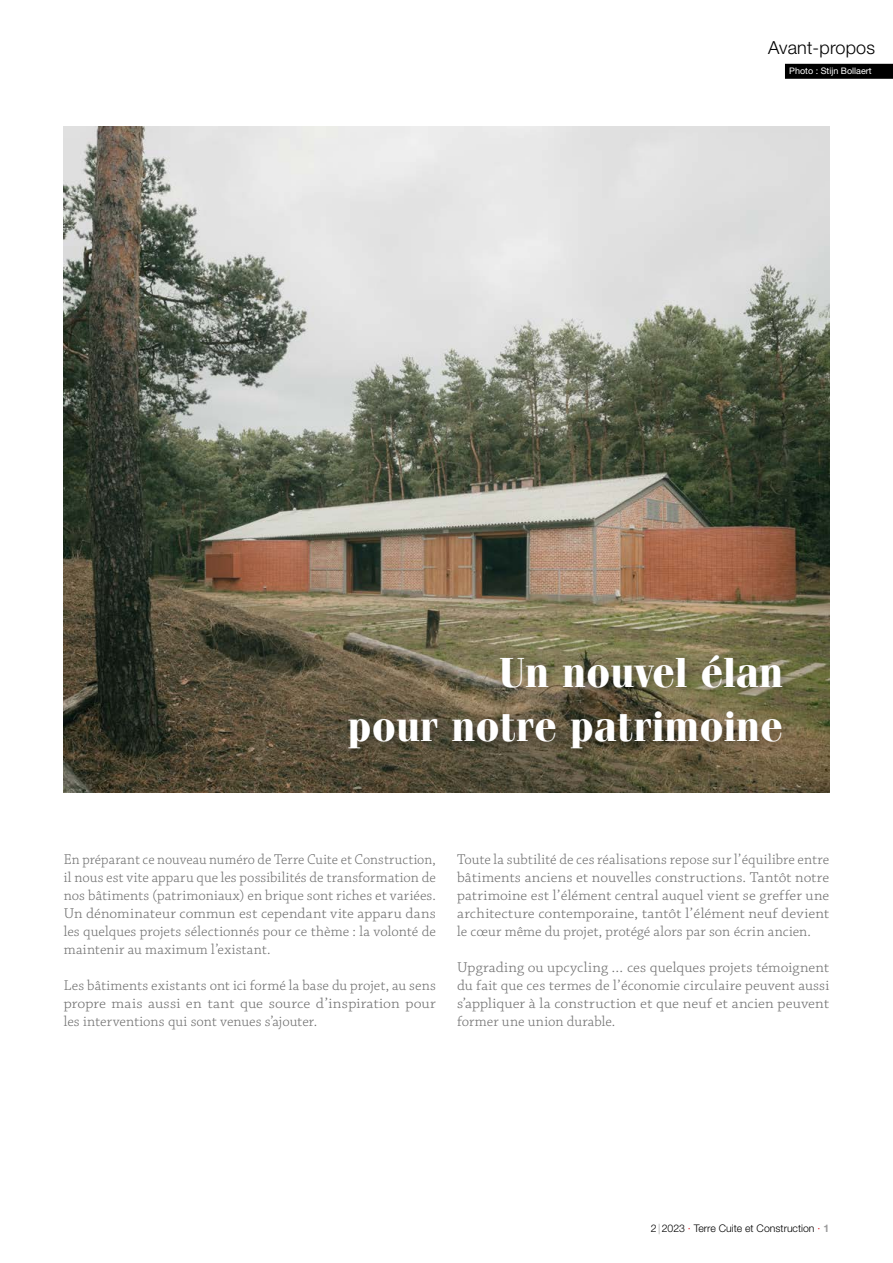
<style>
.page{position:relative;width:893px;height:1263px;background:#fff}
.page>*{position:absolute;margin:0;border:0;box-sizing:border-box;transform-origin:0 0}
.t1{font:700 42px/54px "Fenice Pro ITC";color:#fff;text-align:right}
.t2{font:300 18px "Helvetica Neue LT Std";letter-spacing:.01em;color:#000}
.t3{font:300 15px/18px "Chaparral Pro";color:#6e6e6e;text-align:justify}
.t4{font:300 15px/18px "Chaparral Pro";color:#6e6e6e;text-align:justify;scale:1.05 1}
.t5{font:300 10.5px "Helvetica Neue LT Std";color:#000}
.t6{font:9px "Helvetica Neue LT Std";color:#fff}
.s1{color:#9c9c9d}
.s2{color:#e3000b}
.s3{font-weight:700;color:#9c9c9d}
</style>
<div class="page">
<img style="left:64px;top:126px;width:765px;height:666px">
<div style="left:785px;top:64px;width:108px;height:15px;background:#000"></div>
<div style="left:344px;top:649px;width:449px;height:111px;background:#000;opacity:.3"></div>
<p class="t2" style="left:768px;top:37px;width:109px">Avant-propos</p>
<p class="t6" style="left:789px;top:66px;width:84px">Photo : Stijn Bollaert</p>
<h1 class="t1" style="left:348px;top:646px;width:437px">Un nouvel élan<br>pour notre patrimoine</h1>
<p class="t3" style="left:64px;top:851px;width:374px">En préparant ce nouveau numéro de Terre Cuite et Construction, il nous est vite apparu que les possibilités de transformation de nos bâtiments (patrimoniaux) en brique sont riches et variées.<br>Un dénominateur commun est cependant vite apparu dans les quelques projets sélectionnés pour ce thème : la volonté de maintenir au maximum l’existant.</p>
<p class="t3" style="left:64px;top:977px;width:374px">Les bâtiments existants ont ici formé la base du projet, au sens propre mais aussi en tant que source d’inspiration pour les interventions qui sont venues s’ajouter.</p>
<p class="t3" style="left:457px;top:851px;width:374px">Toute la subtilité de ces réalisations repose sur l’équilibre entre bâtiments anciens et nouvelles constructions. Tantôt notre patrimoine est l’élément central auquel vient se greffer une architecture contemporaine, tantôt l’élément neuf devient le cœur même du projet, protégé alors par son écrin ancien.</p>
<p class="t4" style="left:457px;top:959px;width:356px">Upgrading ou upcycling … ces quelques projets témoignent du fait que ces termes de l’économie circulaire peuvent aussi s’appliquer à la construction et que neuf et ancien peuvent former une union durable.</p>
<p class="t5" style="left:651px;top:1222px;width:180px">2<span class="s1">|</span>2023 <span class="s2">·</span> Terre Cuite et Construction <span class="s2">·</span> <span class="s3">1</span></p>
</div>
